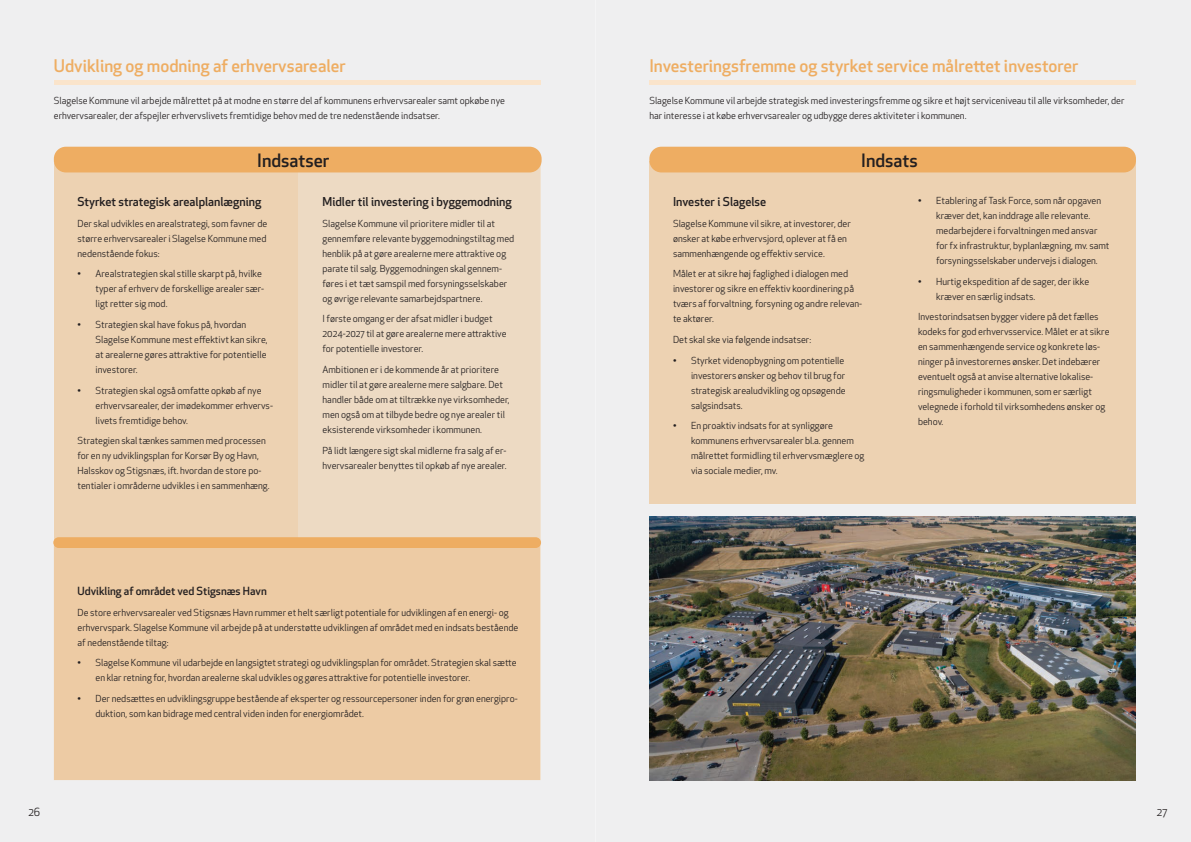
<style>
.page{position:relative;width:1191px;height:842px;background:#fff}
.page>*{position:absolute;margin:0;border:0;box-sizing:border-box;transform-origin:0 0}
.t1{font:500 18px "Apex New";color:#231f20}
.t2{font:500 17px "Apex New";color:#eead62}
.t3{font:500 12px "Apex New";color:#231f20}
.t4{font:500 11px "Apex New";color:#231f20}
.t5{font:11px "Apex New";color:#231f20}
.t6{font:9.5px/15px "Apex New";color:#231f20}
</style>
<div class="page">
<div style="left:0;top:0;width:595px;height:842px;background:#efeff0"></div>
<hr style="left:54px;top:80px;width:486px;height:4px;background:#fae4cb">
<div style="left:298px;top:163px;width:243px;height:377px;background:#eddac3"></div>
<div style="left:54px;top:163px;width:244px;height:382px;background:#edd2b2"></div>
<div style="left:54px;top:546px;width:486px;height:234px;background:#edcba4"></div>
<div style="left:54px;top:147px;width:487px;height:25px;background:#eead62;border-radius:12px"></div>
<div style="left:53px;top:537px;width:488px;height:11px;background:#eead62;border-radius:5px"></div>
<div style="left:595px;top:0;width:596px;height:842px;background:#efeff0"></div>
<hr style="left:649px;top:80px;width:487px;height:4px;background:#fae4cb">
<div style="left:649px;top:161px;width:487px;height:343px;background:#edd2b2"></div>
<div style="left:649px;top:147px;width:487px;height:25px;background:#eead62;border-radius:12px"></div>
<img style="left:649px;top:516px;width:487px;height:264px">
<h2 class="t2" style="left:54px;top:54px;width:293px">Udvikling og modning af erhvervsarealer</h2>
<p class="t6" style="left:54px;top:93px;width:453px">Slagelse Kommune vil arbejde målrettet på at modne en større del af kommunens erhvervsarealer samt opkøbe nye erhvervsarealer, der afspejler erhvervslivets fremtidige behov med de tre nedenstående indsatser.</p>
<h1 class="t1" style="left:257px;top:148px;width:74px">Indsatser</h1>
<p class="t3" style="left:77px;top:193px;width:185px">Styrket strategisk arealplanlægning</p>
<p class="t6" style="left:77px;top:216px;width:191px;text-align:justify">Der skal udvikles en arealstrategi, som favner de større erhvervsarealer i Slagelse Kommune med nedenstående fokus:</p>
<p class="t6" style="left:95px;top:266px;width:170px;text-indent:-18px">• Arealstrategien skal stille skarpt på, hvilke typer af erhverv de forskellige arealer sær&shy;ligt retter sig mod.</p>
<p class="t6" style="left:95px;top:317px;width:174px;text-indent:-18px">• Strategien skal have fokus på, hvordan Slagelse Kommune mest effektivt kan sikre, at arealerne gøres attraktive for potentielle investorer.</p>
<p class="t6" style="left:95px;top:383px;width:179px;text-indent:-18px">• Strategien skal også omfatte opkøb af nye erhvervsarealer, der imødekommer erhvervs&shy;livets fremtidige behov.</p>
<p class="t6" style="left:77px;top:433px;width:193px">Strategien skal tænkes sammen med processen for en ny udviklingsplan for Korsør By og Havn, Halsskov og Stigsnæs, ift. hvordan de store po&shy;tentialer i områderne udvikles i en sammenhæng.</p>
<p class="t3" style="left:322px;top:193px;width:191px">Midler til investering i byggemodning</p>
<p class="t6" style="left:322px;top:216px;width:193px">Slagelse Kommune vil prioritere midler til at gennemføre relevante byggemodningstiltag med henblik på at gøre arealerne mere attraktive og parate til salg. Byggemodningen skal gennem&shy;føres i et tæt samspil med forsyningsselskaber og øvrige relevante samarbejdspartnere.</p>
<p class="t6" style="left:322px;top:311px;width:185px">I første omgang er der afsat midler i budget<br>2024-2027 til at gøre arealerne mere attraktive for potentielle investorer.</p>
<p class="t6" style="left:322px;top:362px;width:189px">Ambitionen er i de kommende år at prioritere midler til at gøre arealerne mere salgbare. Det handler både om at tiltrække nye virksomheder, men også om at tilbyde bedre og nye arealer til eksisterende virksomheder i kommunen.</p>
<p class="t6" style="left:322px;top:443px;width:186px">På lidt længere sigt skal midlerne fra salg af er&shy;hvervsarealer benyttes til opkøb af nye arealer.</p>
<p class="t4" style="left:77px;top:584px;width:191px">Udvikling af området ved Stigsnæs Havn</p>
<p class="t6" style="left:77px;top:605px;width:442px">De store erhvervsarealer ved Stigsnæs Havn rummer et helt særligt potentiale for udviklingen af en energi- og erhvervspark. Slagelse Kommune vil arbejde på at understøtte udviklingen af området med en indsats bestående af nedenstående tiltag:</p>
<p class="t6" style="left:95px;top:655px;width:422px;text-indent:-18px">• Slagelse Kommune vil udarbejde en langsigtet strategi og udviklingsplan for området. Strategien skal sætte en klar retning for, hvordan arealerne skal udvikles og gøres attraktive for potentielle investorer.</p>
<p class="t6" style="left:95px;top:691px;width:424px;text-indent:-18px">• Der nedsættes en udviklingsgruppe bestående af eksperter og ressourcepersoner inden for grøn energipro&shy;duktion, som kan bidrage med central viden inden for energiområdet.</p>
<h2 class="t2" style="left:649px;top:54px;width:430px">Investeringsfremme og styrket service målrettet investorer</h2>
<p class="t6" style="left:649px;top:93px;width:477px">Slagelse Kommune vil arbejde strategisk med investeringsfremme og sikre et højt serviceniveau til alle virksomheder, der har interesse i at købe erhvervsarealer og udbygge deres aktiviteter i kommunen.</p>
<h1 class="t1" style="left:861px;top:148px;width:58px">Indsats</h1>
<p class="t3" style="left:673px;top:193px;width:95px">Invester i Slagelse</p>
<p class="t6" style="left:673px;top:216px;width:179px">Slagelse Kommune vil sikre, at investorer, der ønsker at købe erhvervsjord, oplever at få en sammenhængende og effektiv service.</p>
<p class="t6" style="left:673px;top:266px;width:191px">Målet er at sikre høj faglighed i dialogen med investorer og sikre en effektiv koordinering på tværs af forvaltning, forsyning og andre relevan&shy;te aktører.</p>
<p class="t6" style="left:673px;top:332px;width:140px">Det skal ske via følgende indsatser:</p>
<p class="t6" style="left:691px;top:353px;width:156px;text-indent:-18px">• Styrket videnopbygning om potentielle investorers ønsker og behov til brug for strategisk arealudvikling og opsøgende salgsindsats.</p>
<p class="t6" style="left:691px;top:418px;width:175px;text-indent:-18px">• En proaktiv indsats for at synliggøre kommunens erhvervsarealer bl.a. gennem målrettet formidling til erhvervsmæglere og via sociale medier, mv.</p>
<p class="t6" style="left:936px;top:193px;width:175px;text-indent:-18px">• Etablering af Task Force, som når opgaven kræver det, kan inddrage alle relevante. medarbejdere i forvaltningen med ansvar for fx infrastruktur, byplanlægning, mv. samt forsyningsselskaber undervejs i dialogen.</p>
<p class="t6" style="left:936px;top:274px;width:155px;text-indent:-18px">• Hurtig ekspedition af de sager, der ikke kræver en særlig indsats.</p>
<p class="t6" style="left:918px;top:309px;width:193px">Investorindsatsen bygger videre på det fælles kodeks for god erhvervsservice. Målet er at sikre en sammenhængende service og konkrete løs&shy;ninger på investorernes ønsker. Det indebærer eventuelt også at anvise alternative lokalise&shy;ringsmuligheder i kommunen, som er særligt velegnede i forhold til virksomhedens ønsker og behov.</p>
<p class="t5" style="left:28px;top:805px;width:13px">26</p>
<p class="t5" style="left:1157px;top:805px;width:12px">27</p>
</div>
